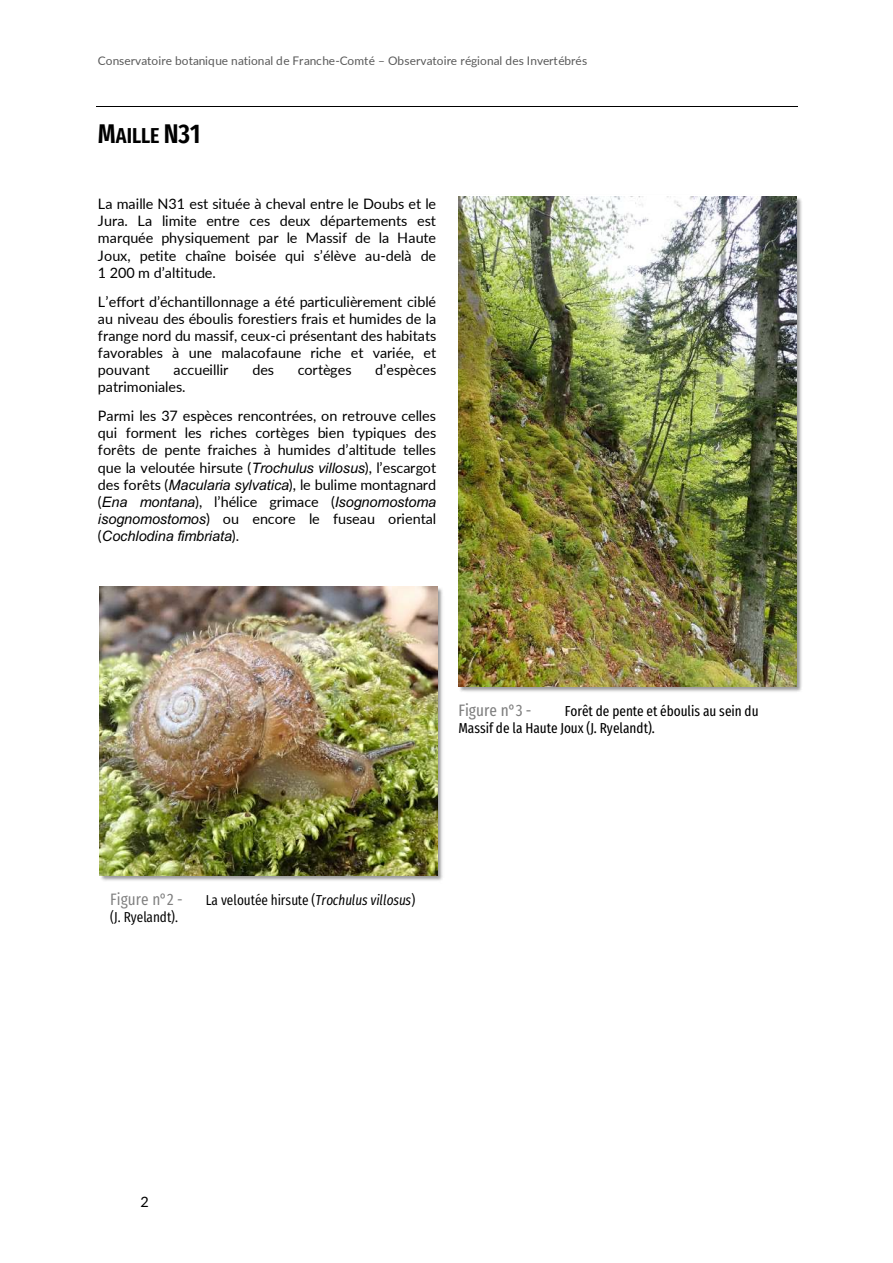
<style>
.page{position:relative;width:893px;height:1263px;background:#fff}
.page>*{position:absolute;margin:0;border:0;box-sizing:border-box;transform-origin:0 0}
.t1{font:600 21.6px "Fira Sans Compressed";color:#000}
.t2{font:16.5px "Fira Sans Compressed";letter-spacing:.005em;color:#7f7f7f}
.t3{font:16.5px "Fira Sans Compressed";color:#7f7f7f}
.t4{font:14.4px/17.1px "Lato";letter-spacing:-.005em;color:#000;text-align:justify}
.t5{font:italic 14.4px "Arial";letter-spacing:-.005em;color:#000}
.t6{font:14.4px/17px "Fira Sans Compressed";letter-spacing:-.005em;color:#000}
.t7{font:14.4px "Fira Sans Compressed";color:#000}
.t8{font:11.85px "Lato";letter-spacing:.005em;color:#595959}
.s1{font-size:27px;color:#fff}
.s2{font-size:27px}
.s3{font-family:"Arial";font-style:italic}
.s4{font-family:"Lato";font-style:normal}
.s5{font-style:italic}
</style>
<div class="page">
<hr style="left:96px;top:106px;width:701px;height:1px;background:#000">
<img style="left:99px;top:586px;width:344px;height:295px">
<img style="left:99px;top:587px;width:338px;height:289px">
<img style="left:459px;top:196px;width:343px;height:496px">
<img style="left:458px;top:196px;width:338px;height:491px">
<p class="t8" style="left:98px;top:53px;width:491px">Conservatoire botanique national de Franche-Comté – Observatoire régional des Invertébrés</p>
<h1 class="t1" style="left:87px;top:122px;width:115px"><span class="s1">2</span><span class="s2">M</span>AILLE <span class="s2">N31</span></h1>
<p class="t4" style="left:98px;top:195px;width:340px">La maille N31 est située à cheval entre le Doubs et le Jura. La limite entre ces deux départements est marquée physiquement par le Massif de la Haute Joux, petite chaîne boisée qui s’élève au-delà de 1 200 m d’altitude.</p>
<p class="t4" style="left:98px;top:293px;width:340px">L’effort d’échantillonnage a été particulièrement ciblé au niveau des éboulis forestiers frais et humides de la frange nord du massif, ceux-ci présentant des habitats favorables à une malacofaune riche et variée, et pouvant</p>
<p class="t4" style="left:174px;top:361px;width:56px">accueillir</p>
<p class="t4" style="left:252px;top:361px;width:23px">des</p>
<p class="t4" style="left:298px;top:361px;width:55px">cortèges</p>
<p class="t4" style="left:375px;top:361px;width:62px">d’espèces</p>
<p class="t4" style="left:98px;top:372px;width:339px;line-height:28.8px">patrimoniales.<br>Parmi les 37 espèces rencontrées, on retrouve celles</p>
<p class="t4" style="left:98px;top:424px;width:340px">qui forment les riches cortèges bien typiques des forêts de pente fraiches à humides d’altitude telles que la veloutée hirsute (<span class="s3">Trochulus villosus</span>), l’escargot des forêts (<span class="s3">Macularia sylvatica</span>), le bulime montagnard</p>
<p class="t5" style="left:98px;top:494px;width:340px"><span class="s4">(</span>Ena montana<span class="s4">), l’hélice grimace (</span>Isognomostoma</p>
<p class="t4" style="left:98px;top:510px;width:340px"><span class="s3">isognomostomos</span>) ou encore le fuseau oriental</p>
<p class="t5" style="left:98px;top:528px;width:143px"><span class="s4">(</span>Cochlodina fimbriata<span class="s4">).</span></p>
<p class="t3" style="left:458px;top:700px;width:74px">Figure n°3 -</p>
<p class="t6" style="left:458px;top:702px;width:301px;text-indent:106px">Forêt de pente et éboulis au sein du<br>Massif de la Haute Joux (J. Ryelandt).</p>
<p class="t2" style="left:110px;top:889px;width:74px">Figure n°2 -</p>
<p class="t7" style="left:206px;top:891px;width:211px">La veloutée hirsute (<span class="s5">Trochulus villosus</span>)</p>
<p class="t7" style="left:110px;top:908px;width:69px">(J. Ryelandt).</p>
<p class="t4" style="left:140px;top:1193px;width:10px">2</p>
</div>
